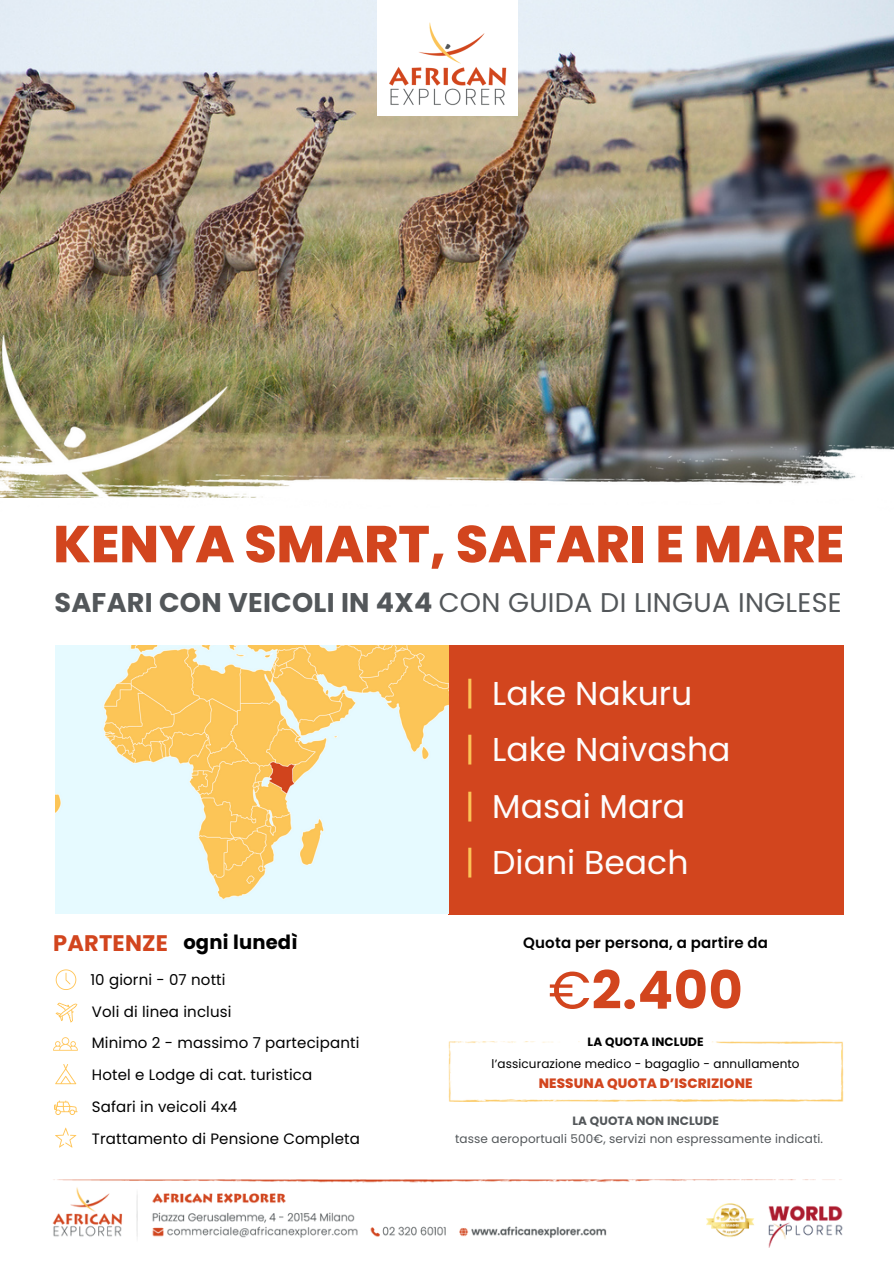
<style>
.page{position:relative;width:894px;height:1264px;background:#fff}
.page>*{position:absolute;margin:0;border:0;box-sizing:border-box;transform-origin:0 0}
.t1{font:700 52.5px "Poppins";color:#d2451e}
.t2{font:800 51.75px "Poppins";color:#d2451e}
.t3{font:33px/56.2px "Poppins";color:#fdfdfd}
.t4{font:27px "Poppins";letter-spacing:.01em;color:#53575a}
.t5{font:700 19.5px "Poppins";letter-spacing:.01em;color:#000}
.t6{font:15px/32px "Poppins";letter-spacing:.01em;color:#000}
.t7{font:600 15px "Poppins";letter-spacing:.01em;color:#000}
.t8{font:800 13.5px "Poppins";letter-spacing:.01em;color:#d2451e}
.t9{font:12px "Poppins";letter-spacing:.01em;color:#53575a}
.t10{font:12px "Poppins";letter-spacing:.01em;color:#000}
.t11{font:700 12px "Poppins";letter-spacing:.01em;color:#53575a}
.t12{font:700 12px "Poppins";letter-spacing:.01em;color:#000}
.s1{font-weight:700}
.s2{font-size:22.5px;color:#d2451e}
.s3{color:#fcc458}
.s4{font-weight:400}
</style>
<div class="page">
<img style="left:0;top:0;width:893px;height:335px">
<img style="left:0;top:335px;width:893px;height:163px">
<div style="left:377px;top:0;width:140px;height:116px;background:#fff"></div>
<img style="left:389px;top:22px;width:118px;height:84px">
<div style="left:448px;top:645px;width:394px;height:269px;background:#d2451e"></div>
<svg style="left:55px;top:1002px;width:23px;height:21px"></svg>
<svg style="left:56px;top:969px;width:20px;height:21px"></svg>
<svg style="left:53px;top:1037px;width:25px;height:13px"></svg>
<svg style="left:54px;top:1100px;width:24px;height:15px"></svg>
<svg style="left:55px;top:1064px;width:21px;height:20px"></svg>
<svg style="left:55px;top:1127px;width:21px;height:20px"></svg>
<img style="left:52px;top:1179px;width:791px;height:68px">
<img style="left:448px;top:1041px;width:395px;height:60px">
<img style="left:55px;top:645px;width:393px;height:268px">
<h2 class="t2" style="left:53px;top:508px;width:792px">KENYA SMART, SAFARI E MARE</h2>
<h3 class="t4" style="left:54px;top:583px;width:788px"><span class="s1">SAFARI CON VEICOLI IN 4X4</span> CON GUIDA DI LINGUA INGLESE</h3>
<h3 class="t5" style="left:53px;top:928px;width:246px"><span class="s2">PARTENZE</span> ogni lunedì</h3>
<p class="t6" style="left:90px;top:963px;width:271px">10 giorni - 07 notti<br>Voli di linea inclusi<br>Minimo 2 - massimo 7 partecipanti<br>Hotel e Lodge di cat. turistica<br>Safari in veicoli 4x4<br>Trattamento di Pensione Completa</p>
<h3 class="t3" style="left:465px;top:665px;width:267px"><span class="s3">|</span> Lake Nakuru<br><span class="s3">|</span> Lake Naivasha <span class="s3">|</span> Masai Mara<br><span class="s3">|</span> Diani Beach</h3>
<p class="t7" style="left:523px;top:932px;width:246px">Quota per persona, a partire da</p>
<h1 class="t1" style="left:548px;top:953px;width:196px"><span class="s4">€</span>2.400</h1>
<p class="t12" style="left:587px;top:1033px;width:117px">LA QUOTA INCLUDE</p>
<p class="t10" style="left:491px;top:1054px;width:309px">l’assicurazione medico - bagaglio - annullamento</p>
<p class="t8" style="left:538px;top:1073px;width:215px">NESSUNA QUOTA D’ISCRIZIONE</p>
<p class="t11" style="left:572px;top:1112px;width:148px">LA QUOTA NON INCLUDE</p>
<p class="t9" style="left:455px;top:1130px;width:369px">tasse aeroportuali 500€, servizi non espressamente indicati.</p>
</div>
